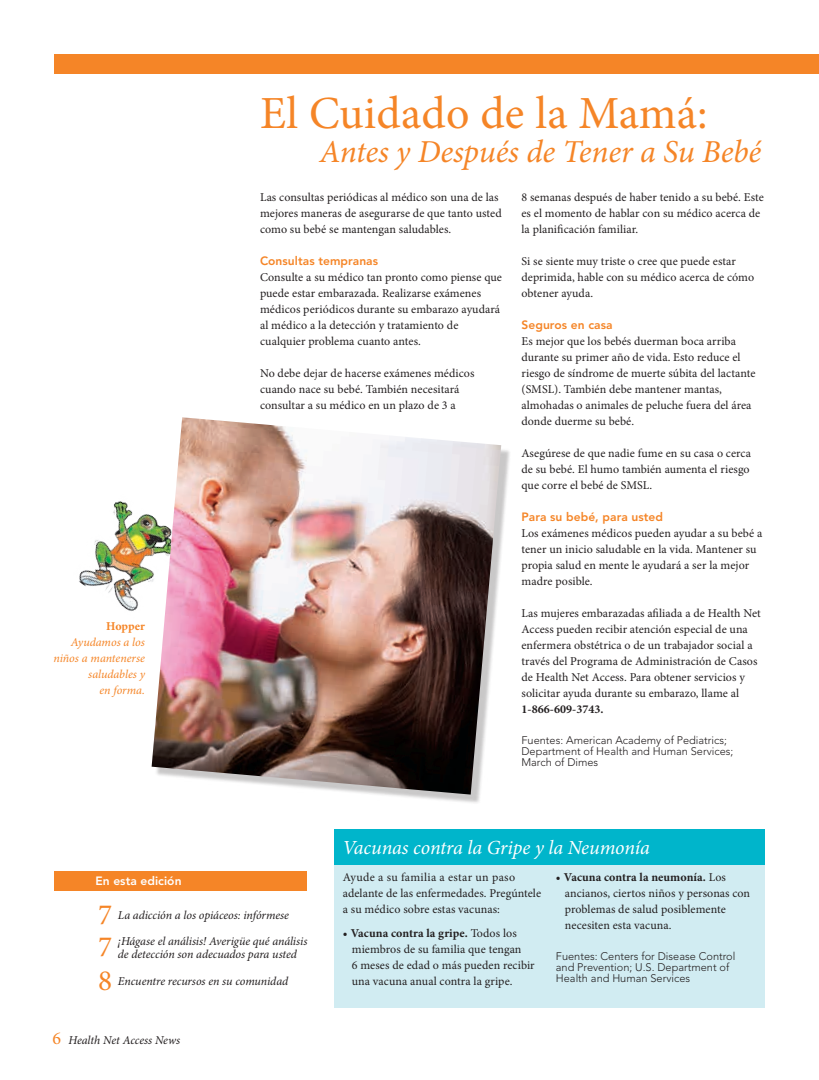
<style>
.page{position:relative;width:819px;height:1080px;background:#fff}
.page>*{position:absolute;margin:0;border:0;box-sizing:border-box;transform-origin:0 0}
.t1{font:46px "Minion Pro";letter-spacing:.005em;color:#f58527}
.t2{font:italic 32px "Minion Pro";letter-spacing:-.01em;color:#f58527}
.t3{font:29.3px "Minion Pro";color:#f58527}
.t4{font:italic 20px "Minion Pro";letter-spacing:-.01em;color:#fff}
.t5{font:12px/16px "Minion Pro";letter-spacing:.005em;color:#231f20}
.t6{font:italic 12px/13px "Minion Pro";letter-spacing:-.005em;color:#231f20}
.t7{font:800 12px "Avenir LT Std";letter-spacing:.005em;color:#f58527}
.t8{font:italic 12px/16px "Minion Pro";color:#f58527;text-align:right}
.t9{font:700 12px "Minion Pro";letter-spacing:.005em;color:#231f20}
.t10{font:800 12px "Avenir LT Std";letter-spacing:.005em;color:#fff}
.t11{font:700 12px "Minion Pro";letter-spacing:-.005em;color:#f58527}
.t12{font:300 11px/11px "Avenir LT Std";color:#231f20}
.s1{font-style:normal;font-size:18px;color:#f58527}
.s2{font-weight:700}
</style>
<div class="page">
<div style="left:54px;top:54px;width:765px;height:20px;background:#f58527"></div>
<img style="left:79px;top:501px;width:73px;height:110px">
<div style="left:155px;top:420px;width:356px;height:384px;background:#231f20;opacity:.25"></div>
<img style="left:152px;top:417px;width:349px;height:378px">
<div style="left:335px;top:864px;width:430px;height:144px;background:#d1ecf2"></div>
<div style="left:334px;top:829px;width:431px;height:36px;background:#00b5cb"></div>
<div style="left:54px;top:871px;width:253px;height:19px;background:#f58527"></div>
<p class="t11" style="left:106px;top:617px;width:40px">Hopper</p>
<p class="t8" style="left:54px;top:634px;width:93px">Ayudamos a los niños a mantenerse saludables y<br>en forma.</p>
<h1 class="t1" style="left:260px;top:82px;width:449px">El Cuidado de la Mamá:</h1>
<h2 class="t2" style="left:319px;top:130px;width:443px">Antes y Después de Tener a Su Bebé</h2>
<p class="t5" style="left:260px;top:189px;width:243px">Las consultas periódicas al médico son una de las mejores maneras de asegurarse de que tanto usted como su bebé se mantengan saludables.</p>
<p class="t7" style="left:260px;top:253px;width:120px">Consultas tempranas</p>
<p class="t5" style="left:260px;top:269px;width:244px">Consulte a su médico tan pronto como piense que puede estar embarazada. Realizarse exámenes médicos periódicos durante su embarazo ayudará al médico a la detección y tratamiento de cualquier problema cuanto antes.</p>
<p class="t5" style="left:260px;top:365px;width:216px">No debe dejar de hacerse exámenes médicos cuando nace su bebé. También necesitará consultar a su médico en un plazo de 3 a</p>
<p class="t5" style="left:522px;top:189px;width:244px">8 semanas después de haber tenido a su bebé. Este es el momento de hablar con su médico acerca de la planificación familiar.</p>
<p class="t5" style="left:522px;top:253px;width:234px">Si se siente muy triste o cree que puede estar deprimida, hable con su médico acerca de cómo obtener ayuda.</p>
<p class="t7" style="left:522px;top:317px;width:93px">Seguros en casa</p>
<p class="t5" style="left:522px;top:333px;width:236px">Es mejor que los bebés duerman boca arriba durante su primer año de vida. Esto reduce el riesgo de síndrome de muerte súbita del lactante (SMSL). También debe mantener mantas, almohadas o animales de peluche fuera del área donde duerme su bebé.</p>
<p class="t5" style="left:522px;top:445px;width:231px;text-align:justify">Asegúrese de que nadie fume en su casa o cerca de su bebé. El humo también aumenta el riesgo que corre el bebé de SMSL.</p>
<p class="t7" style="left:522px;top:509px;width:143px">Para su bebé, para usted</p>
<p class="t5" style="left:522px;top:525px;width:242px">Los exámenes médicos pueden ayudar a su bebé a tener un inicio saludable en la vida. Mantener su propia salud en mente le ayudará a ser la mejor madre posible.</p>
<p class="t5" style="left:522px;top:605px;width:241px">Las mujeres embarazadas afiliada a de Health Net Access pueden recibir atención especial de una enfermera obstétrica o de un trabajador social a través del Programa de Administración de Casos de Health Net Access. Para obtener servicios y solicitar ayuda durante su embarazo, llame al</p>
<p class="t9" style="left:522px;top:700px;width:84px">1-866-609-3743.</p>
<p class="t12" style="left:522px;top:734px;width:213px">Fuentes: American Academy of Pediatrics;<br>Department of Health and Human Services;<br>March of Dimes</p>
<h3 class="t4" style="left:342px;top:834px;width:309px">Vacunas contra la Gripe y la Neumonía</h3>
<p class="t10" style="left:95px;top:874px;width:88px">En esta edición</p>
<h3 class="t3" style="left:98px;top:895px;width:16px">7</h3>
<p class="t6" style="left:118px;top:909px;width:173px">La adicción a los opiáceos: infórmese</p>
<h3 class="t3" style="left:98px;top:927px;width:16px">7</h3>
<p class="t6" style="left:118px;top:935px;width:191px">¡Hágase el análisis! Averigüe qué análisis de detección son adecuados para usted</p>
<h3 class="t3" style="left:98px;top:961px;width:16px">8</h3>
<p class="t6" style="left:118px;top:975px;width:172px">Encuentre recursos en su comunidad</p>
<p class="t6" style="left:52px;top:1034px;width:129px"><span class="s1">6</span> Health Net Access News</p>
<p class="t5" style="left:343px;top:869px;width:200px">Ayude a su familia a estar un paso adelante de las enfermedades. Pregúntele a su médico sobre estas vacunas:</p>
<p class="t5" style="left:352px;top:925px;width:184px;text-indent:-9px"><span class="s2">• Vacuna contra la gripe.</span> Todos los miembros de su familia que tengan<br>6 meses de edad o más pueden recibir una vacuna anual contra la gripe.</p>
<p class="t5" style="left:565px;top:869px;width:187px;text-indent:-9px"><span class="s2">• Vacuna contra la neumonía.</span> Los ancianos, ciertos niños y personas con problemas de salud posiblemente necesiten esta vacuna.</p>
<p class="t12" style="left:556px;top:951px;width:181px">Fuentes: Centers for Disease Control and Prevention; U.S. Department of<br>Health and Human Services</p>
</div>
